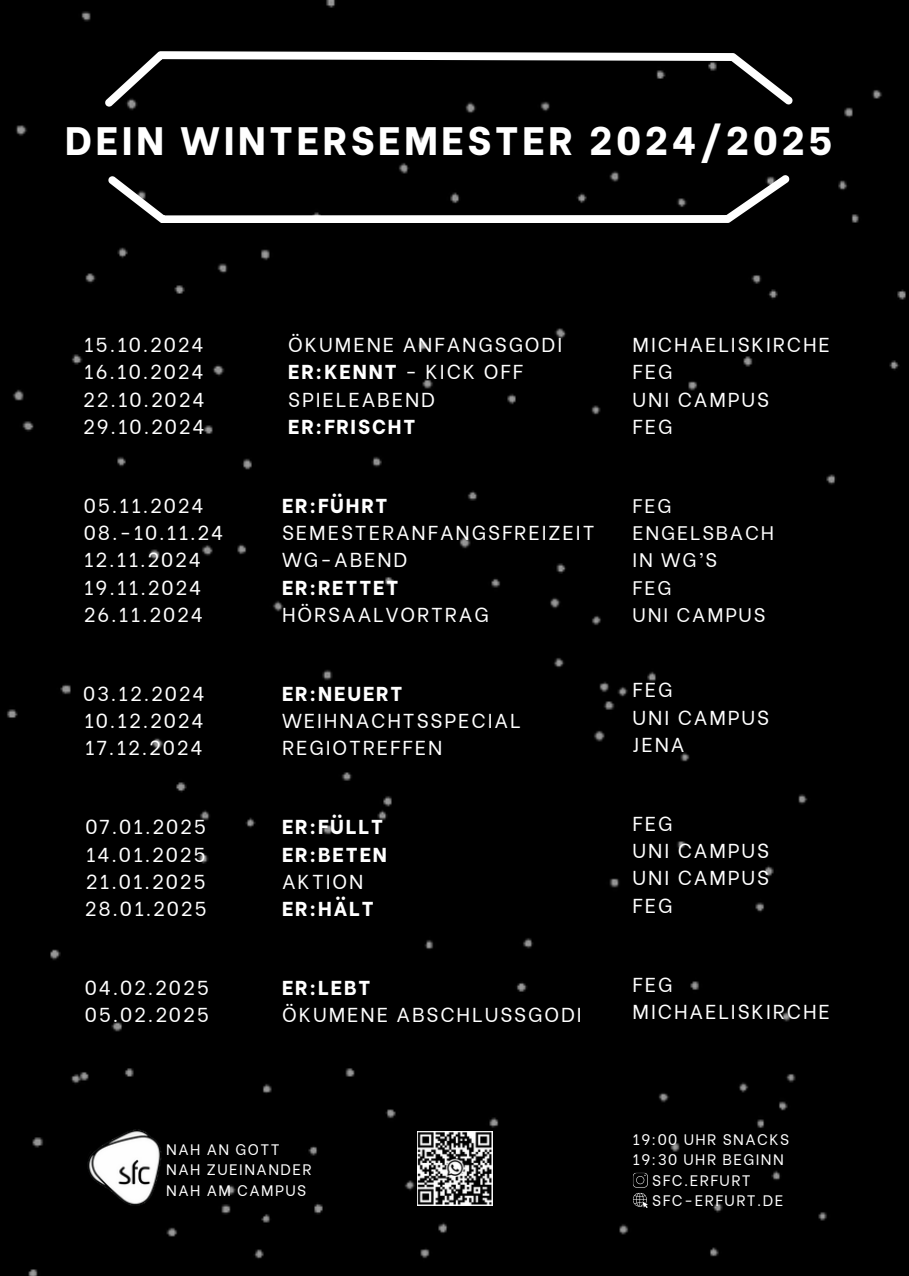
<style>
.page{position:relative;width:909px;height:1276px;background:#000}
.page>*{position:absolute;margin:0;border:0;box-sizing:border-box;transform-origin:0 0}
.t1{font:800 39.6px "Be Vietnam";letter-spacing:.095em;color:#fff}
.t2{font:20.1px/27.3px "Be Vietnam";letter-spacing:.095em;color:#fff}
.t3{font:800 20.1px/27.3px "Be Vietnam";letter-spacing:.095em;color:#fff}
.t4{font:19.5px/27.3px "Be Vietnam";letter-spacing:.095em;color:#fff}
.t5{font:15px "Be Vietnam";letter-spacing:.095em;color:#fff}
.s1{font-weight:800}
.s2{font-weight:400}
</style>
<div class="page">
<svg style="left:105px;top:51px;width:688px;height:56px;background:#262626"></svg>
<svg style="left:108px;top:175px;width:682px;height:47px;background:#282828"></svg>
<img style="left:82px;top:1125px;width:83px;height:85px">
<svg style="left:633px;top:1172px;width:15px;height:36px"></svg>
<img style="left:418px;top:1131px;width:74px;height:74px">
<p class="t1" style="left:65px;top:108px;width:769px">DEIN WINTERSEMESTER 2024/2025</p>
<h2 class="t2" style="left:83px;top:329px;width:123px;text-align:justify">15.10.2024<br>16.10.2024<br>22.10.2024<br>29.10.2024</h2>
<h2 class="t2" style="left:288px;top:329px;width:276px">ÖKUMENE ANFANGSGODI<br><span class="s1">ER:KENNT</span> - KICK OFF<br>SPIELEABEND<br><span class="s1">ER:FRISCHT</span></h2>
<h2 class="t2" style="left:633px;top:329px;width:199px">MICHAELISKIRCHE<br>FEG<br>UNI CAMPUS<br>FEG</h2>
<h2 class="t2" style="left:84px;top:490px;width:141px">05.11.2024<br>08.-10.11.24<br>12.11.2024<br>19.11.2024<br>26.11.2024</h2>
<h2 class="t2" style="left:282px;top:490px;width:314px"><span class="s1">ER:FÜHRT<br></span>SEMESTERANFANGSFREIZEIT<br>WG-ABEND<br><span class="s1">ER:RETTET<br></span>HÖRSAALVORTRAG</h2>
<h2 class="t4" style="left:633px;top:490px;width:143px">FEG<br>ENGELSBACH<br>IN WG’S<br>FEG<br>UNI CAMPUS</h2>
<h2 class="t2" style="left:83px;top:678px;width:123px;text-align:justify">03.12.2024<br>10.12.2024<br>17.12.2024</h2>
<h2 class="t2" style="left:282px;top:678px;width:240px"><span class="s1">ER:NEUERT<br></span>WEIHNACHTSSPECIAL<br>REGIOTREFFEN</h2>
<h2 class="t2" style="left:633px;top:674px;width:138px">FEG<br>UNI CAMPUS<br>JENA</h2>
<h2 class="t2" style="left:85px;top:811px;width:123px;text-align:justify">07.01.2025<br>14.01.2025<br>21.01.2025<br>28.01.2025</h2>
<h2 class="t3" style="left:282px;top:811px;width:107px">ER:FÜLLT<br>ER:BETEN<br><span class="s2">AKTION<br></span>ER:HÄLT</h2>
<p class="t2" style="left:633px;top:808px;width:138px">FEG<br>UNI CAMPUS<br>UNI CAMPUS<br>FEG</p>
<p class="t2" style="left:85px;top:972px;width:126px">04.02.2025<br>05.02.2025</p>
<p class="t2" style="left:282px;top:972px;width:301px"><span class="s1">ER:LEBT<br></span>ÖKUMENE ABSCHLUSSGODI</p>
<p class="t2" style="left:633px;top:968px;width:199px">FEG<br>MICHAELISKIRCHE</p>
<p class="t5" style="left:166px;top:1136px;width:115px">NAH AN GOTT</p>
<p class="t5" style="left:166px;top:1157px;width:147px">NAH ZUEINANDER</p>
<p class="t5" style="left:166px;top:1177px;width:142px">NAH AM CAMPUS</p>
<h1 class="t5" style="left:633px;top:1127px;width:158px">19:00 UHR SNACKS</h1>
<h2 class="t5" style="left:633px;top:1147px;width:153px">19:30 UHR BEGINN</h2>
<h2 class="t5" style="left:652px;top:1168px;width:100px">SFC.ERFURT</h2>
<h2 class="t5" style="left:652px;top:1188px;width:133px">SFC-ERFURT.DE</h2>
</div>
